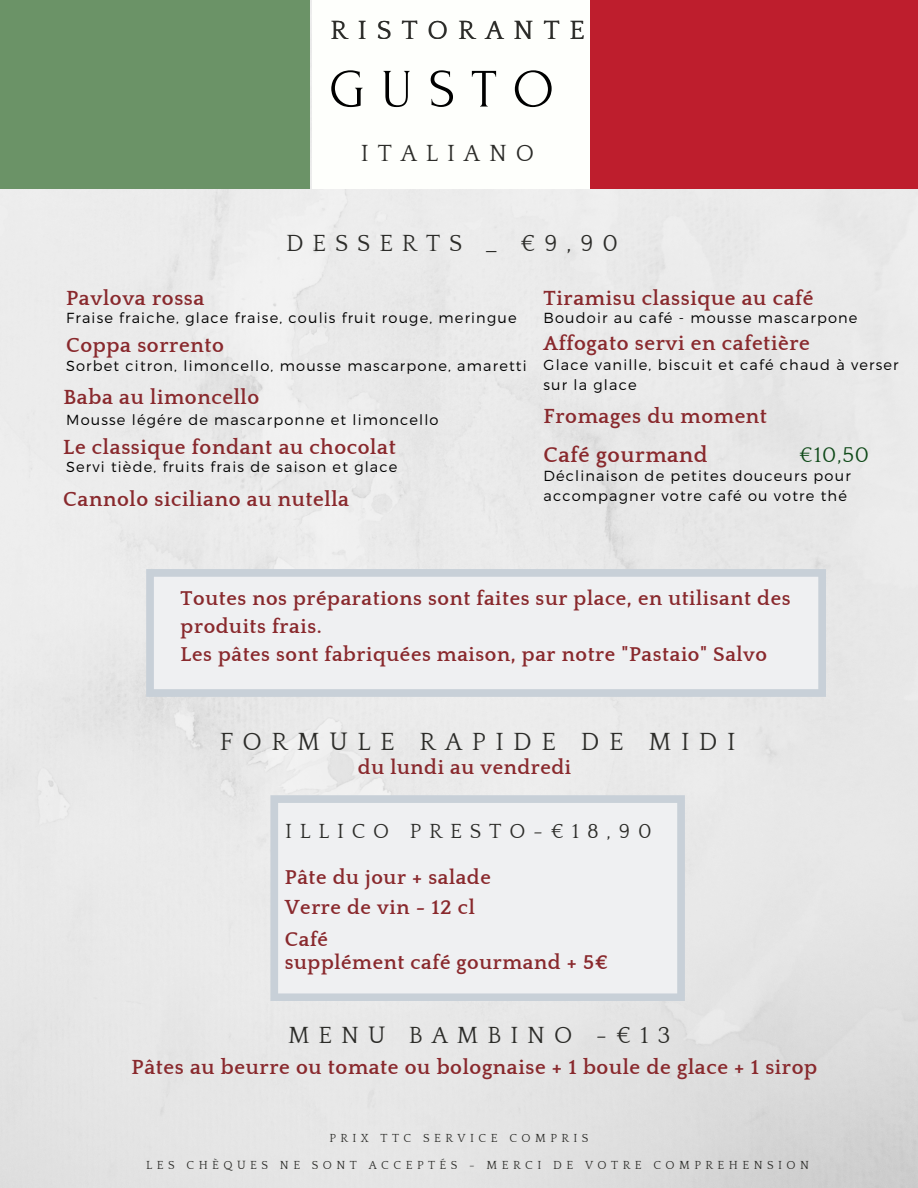
<style>
.page{position:relative;width:918px;height:1188px;background:#fff}
.page>*{position:absolute;margin:0;border:0;box-sizing:border-box;transform-origin:0 0}
.t1{font:54px "Forum";letter-spacing:.3em;color:#000}
.t2{font:27px "Quattrocento";letter-spacing:.37em;color:#2c2c29}
.t3{font:25.5px "Quattrocento";letter-spacing:.37em;color:#2c2c29}
.t4{font:24px "Quattrocento";letter-spacing:.37em;color:#2c2c29}
.t5{font:700 21.9px "Quattrocento";letter-spacing:.03em;color:#89292d}
.t6{font:21.9px "Quattrocento";color:#0f4a19}
.t7{font:700 21px "Quattrocento";letter-spacing:.03em;color:#89292d}
.t8{font:21px "Quattrocento";letter-spacing:.37em;color:#2c2c29}
.t9{font:700 20.55px/27.9px "Quattrocento";letter-spacing:.03em;color:#89292d}
.t10{font:300 14.55px "Montserrat";letter-spacing:.08em;color:#000}
.t11{font:12px "Quattrocento";letter-spacing:.37em;color:#2c2c29}
</style>
<div class="page">
<div style="left:0;top:0;width:310px;height:189px;background:#6b9367"></div>
<div style="left:590px;top:0;width:328px;height:189px;background:#be1e2d"></div>
<svg style="left:146px;top:569px;width:680px;height:128px;fill:#eff0f2"></svg>
<svg style="left:270px;top:795px;width:415px;height:206px;fill:#eff0f2"></svg>
<p class="t2" style="left:331px;top:16px;width:256px">RISTORANTE</p>
<p class="t1" style="left:329px;top:60px;width:226px">GUSTO</p>
<p class="t4" style="left:361px;top:140px;width:175px">ITALIANO</p>
<h1 class="t4" style="left:286px;top:230px;width:333px">DESSERTS _ €9,90</h1>
<p class="t7" style="left:544px;top:288px;width:271px">Tiramisu classique au café</p>
<p class="t7" style="left:544px;top:332px;width:268px">Affogato servi en cafetière</p>
<p class="t10" style="left:544px;top:355px;width:357px">Glace vanille, biscuit et café chaud à verser</p>
<p class="t10" style="left:544px;top:376px;width:95px">sur la glace</p>
<p class="t7" style="left:66px;top:288px;width:140px">Pavlova rossa</p>
<p class="t10" style="left:66px;top:309px;width:452px">Fraise fraiche, glace fraise, coulis fruit rouge, meringue</p>
<h2 class="t10" style="left:544px;top:309px;width:316px">Boudoir au café - mousse mascarpone</h2>
<h6 class="t10" style="left:66px;top:357px;width:462px">Sorbet citron, limoncello, mousse mascarpone, amaretti</h6>
<p class="t10" style="left:66px;top:410px;width:374px">Mousse légére de mascarponne et limoncello</p>
<p class="t10" style="left:66px;top:457px;width:333px">Servi tiède, fruits frais de saison et glace</p>
<h3 class="t7" style="left:66px;top:334px;width:159px">Coppa sorrento</h3>
<p class="t7" style="left:63px;top:387px;width:197px">Baba au limoncello</p>
<p class="t7" style="left:544px;top:406px;width:225px">Fromages du moment</p>
<h2 class="t7" style="left:63px;top:436px;width:334px">Le classique fondant au chocolat</h2>
<h3 class="t5" style="left:544px;top:444px;width:166px">Café gourmand</h3>
<h4 class="t6" style="left:799px;top:444px;width:71px">€10,50</h4>
<p class="t10" style="left:544px;top:466px;width:309px">Déclinaison de petites douceurs pour</p>
<h3 class="t7" style="left:63px;top:488px;width:287px">Cannolo siciliano au nutella</h3>
<p class="t10" style="left:544px;top:486px;width:305px">accompagner votre café ou votre thé</p>
<p class="t9" style="left:181px;top:585px;width:611px">Toutes nos préparations sont faites sur place, en utilisant des produits frais.</p>
<p class="t9" style="left:181px;top:641px;width:588px">Les pâtes sont fabriquées maison, par notre "Pastaio" Salvo</p>
<p class="t3" style="left:220px;top:729px;width:517px">FORMULE RAPIDE DE MIDI</p>
<p class="t9" style="left:358px;top:754px;width:215px">du lundi au vendredi</p>
<p class="t8" style="left:285px;top:820px;width:368px">ILLICO PRESTO-€18,90</p>
<p class="t9" style="left:285px;top:864px;width:207px">Pâte du jour + salade</p>
<p class="t9" style="left:285px;top:894px;width:192px">Verre de vin - 12 cl</p>
<p class="t9" style="left:285px;top:926px;width:45px">Café</p>
<h5 class="t9" style="left:285px;top:949px;width:325px">supplément café gourmand + 5€</h5>
<p class="t4" style="left:288px;top:1023px;width:384px">MENU BAMBINO -€13</p>
<p class="t7" style="left:132px;top:1056px;width:687px">Pâtes au beurre ou tomate ou bolognaise + 1 boule de glace + 1 sirop</p>
<p class="t11" style="left:329px;top:1132px;width:261px">PRIX TTC SERVICE COMPRIS</p>
<p class="t11" style="left:146px;top:1158px;width:664px">LES CHÈQUES NE SONT ACCEPTÉS - MERCI DE VOTRE COMPREHENSION</p>
</div>
